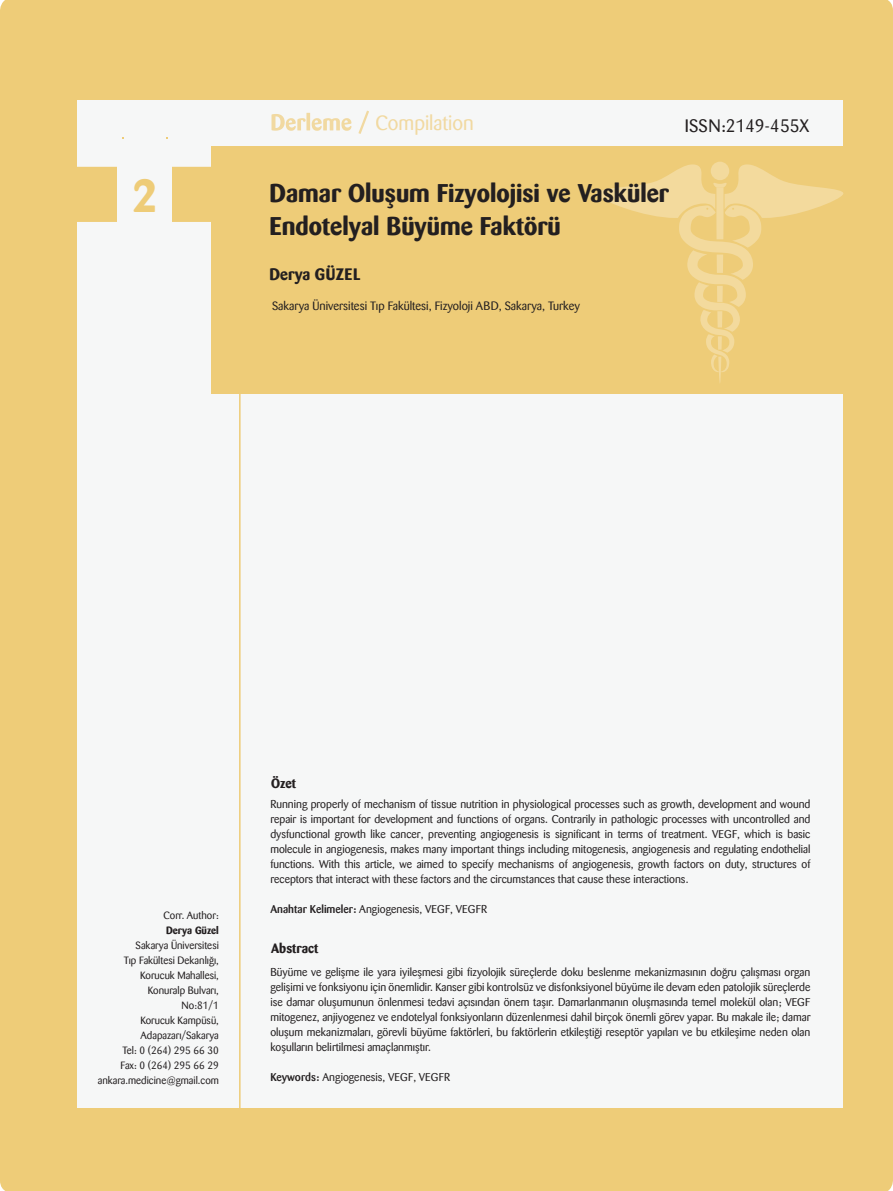
<style>
.page{position:relative;width:893px;height:1191px;background:#eecc78}
.page>*{position:absolute;margin:0;border:0;box-sizing:border-box;transform-origin:0 0}
.t1{font:700 46.05px "Barmeno";color:#eecc78}
.t2{font:700 25.5px/33px "Barmeno";color:#231f20}
.t3{font:20.55px "Barmeno";color:#f1d9a1}
.t4{font:18px "Barmeno";color:#231f20}
.t5{font:700 16.5px "Barmeno";letter-spacing:.01em;color:#231f20}
.t6{font:700 13.5px "Barmeno";color:#231f20}
.t7{font:12px "Barmeno";color:#231f20}
.t8{font:11.25px/15px "Barmeno";color:#231f20;text-align:justify}
.t9{font:10.5px/15px "Barmeno";color:#231f20;text-align:right}
.t10{font:700 10.5px "Barmeno";color:#231f20}
.s1{font-weight:500}
</style>
<div class="page">
<div style="left:77px;top:100px;width:766px;height:1007px;background:#f6f7f7"></div>
<div style="left:44px;top:167px;width:259px;height:55px;background:#eecc78;border-radius:11px"></div>
<div style="left:118px;top:148px;width:54px;height:92px;background:#f6f7f7"></div>
<div style="left:211px;top:147px;width:652px;height:247px;background:#eecc78"></div>
<hr style="left:239px;top:384px;width:2px;height:749px;background:#eecc78">
<div style="left:711px;top:162px;width:18px;height:18px;background:#f3da9d;border-radius:50%"></div>
<svg style="left:596px;top:164px;width:248px;height:219px"></svg>
<svg style="left:271px;top:111px;width:98px;height:23px"></svg>
<h1 class="t1" style="left:132px;top:168px;width:26px">2</h1>
<h3 class="t3" style="left:375px;top:111px;width:100px">Compilation</h3>
<h3 class="t4" style="left:685px;top:116px;width:126px">ISSN:2149-455X</h3>
<h2 class="t2" style="left:270px;top:177px;width:401px">Damar Oluşum Fizyolojisi ve Vasküler<br>Endotelyal Büyüme Faktörü</h2>
<h3 class="t5" style="left:270px;top:265px;width:92px">Derya GÜZEL</h3>
<p class="t7" style="left:272px;top:299px;width:309px">Sakarya Üniversitesi Tıp Fakültesi, Fizyoloji ABD, Sakarya, Turkey</p>
<p class="t9" style="left:164px;top:907px;width:57px">Corr. Author:</p>
<p class="t10" style="left:166px;top:923px;width:54px">Derya Güzel</p>
<p class="t9" style="left:98px;top:937px;width:123px">Sakarya Üniversitesi<br>Tıp Fakültesi Dekanlığı,<br>Korucuk Mahallesi,<br>Konuralp Bulvarı,<br>No:81/1<br>Korucuk Kampüsü,<br>Adapazarı/Sakarya<br>Tel: 0 (264) 295 66 30<br>Fax: 0 (264) 295 66 29 ankara.medicine@gmail.com</p>
<p class="t6" style="left:271px;top:775px;width:27px">Özet</p>
<p class="t8" style="left:270px;top:796px;width:542px">Running properly of mechanism of tissue nutrition in physiological processes such as growth, development and wound repair is important for development and functions of organs. Contrarily in pathologic processes with uncontrolled and dysfunctional growth like cancer, preventing angiogenesis is significant in terms of treatment. VEGF, which is basic molecule in angiogenesis, makes many important things including mitogenesis, angiogenesis and regulating endothelial functions. With this article, we aimed to specify mechanisms of angiogenesis, growth factors on duty, structures of receptors that interact with these factors and the circumstances that cause these interactions.</p>
<p class="t8" style="left:270px;top:901px;width:218px"><span class="s1">Anahtar Kelimeler:</span> Angiogenesis, VEGF, VEGFR</p>
<p class="t6" style="left:271px;top:940px;width:49px">Abstract</p>
<p class="t8" style="left:270px;top:964px;width:542px">Büyüme ve gelişme ile yara iyileşmesi gibi fizyolojik süreçlerde doku beslenme mekanizmasının doğru çalışması organ gelişimi ve fonksiyonu için önemlidir. Kanser gibi kontrolsüz ve disfonksiyonel büyüme ile devam eden patolojik süreçlerde ise damar oluşumunun önlenmesi tedavi açısından önem taşır. Damarlanmanın oluşmasında temel molekül olan; VEGF mitogenez, anjiyogenez ve endotelyal fonksiyonların düzenlenmesi dahil birçok önemli görev yapar. Bu makale ile; damar oluşum mekanizmaları, görevli büyüme faktörleri, bu faktörlerin etkileştiği reseptör yapıları ve bu etkileşime neden olan koşulların belirtilmesi amaçlanmıştır.</p>
<p class="t8" style="left:270px;top:1069px;width:182px"><span class="s1">Keywords:</span> Angiogenesis, VEGF, VEGFR</p>
</div>
